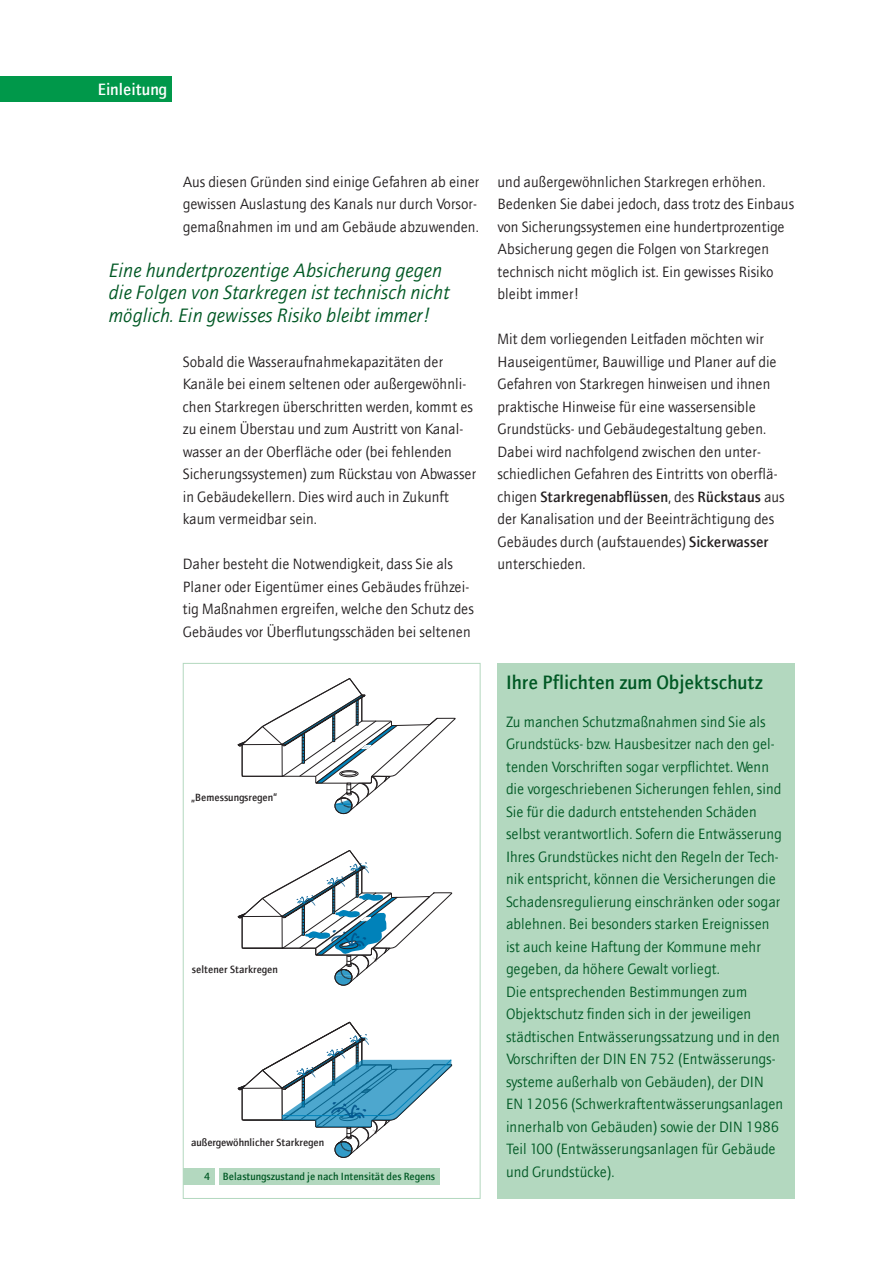
<style>
.page{position:relative;width:893px;height:1263px;background:#fff}
.page>*{position:absolute;margin:0;border:0;box-sizing:border-box;transform-origin:0 0}
.Text_Infobox{font:italic 19.5px/22.5px "ITC Quay Sans";color:#005824}
.Überschrift_02{font:500 19.5px "ITC Quay Sans";color:#005824}
.t1{font:500 16.5px "ITC Quay Sans";color:#fff}
.Fließtext{font:15px/22.5px "ITC Quay Sans";color:#231f20}
.Text_Infobox-2{font:15px/22.5px "ITC Quay Sans";color:#005824}
.Zeichnungen__Texte{font:500 10.5px "ITC Quay Sans";color:#231f20}
.Bildunterschriften{font:500 10.5px "ITC Quay Sans";color:#005824}
.s1{font-weight:500}
</style>
<div class="page">
<svg style="left:237px;top:1021px;width:216px;height:137px"></svg>
<svg style="left:237px;top:850px;width:216px;height:135px"></svg>
<svg style="left:237px;top:678px;width:219px;height:136px"></svg>
<div style="left:183px;top:663px;width:297px;height:536px;border:1px solid #b3d8bf"></div>
<div style="left:0;top:77px;width:171px;height:25px;background:#00984a"></div>
<div style="left:497px;top:663px;width:298px;height:536px;background:#b3d8bf"></div>
<div style="left:219px;top:1168px;width:220px;height:16px;background:#b3d8bf"></div>
<div style="left:183px;top:1168px;width:31px;height:16px;background:#b3d8bf"></div>
<p class="t1" style="left:98px;top:80px;width:71px">Einleitung</p>
<p class="Fließtext" style="left:183px;top:170px;width:298px">Aus diesen Gründen sind einige Gefahren ab einer gewissen Auslastung des Kanals nur durch Vorsor&shy;gemaßnahmen im und am Gebäude abzuwenden.</p>
<p class="Text_Infobox" style="left:109px;top:258px;width:342px">Eine hundertprozentige Absicherung gegen die Folgen von Starkregen ist technisch nicht möglich. Ein gewisses Risiko bleibt immer!</p>
<p class="Fließtext" style="left:183px;top:350px;width:295px">Sobald die Wasseraufnahmekapazitäten der Kanäle bei einem seltenen oder außergewöhnli&shy;chen Starkregen überschritten werden, kommt es zu einem Überstau und zum Austritt von Kanal&shy;wasser an der Oberfläche oder (bei fehlenden Sicherungssystemen) zum Rückstau von Abwasser in Gebäudekellern. Dies wird auch in Zukunft kaum vermeidbar sein.</p>
<p class="Fließtext" style="left:183px;top:552px;width:293px">Daher besteht die Notwendigkeit, dass Sie als Planer oder Eigentümer eines Gebäudes frühzei&shy;tig Maßnahmen ergreifen, welche den Schutz des Gebäudes vor Überflutungsschäden bei seltenen</p>
<p class="Zeichnungen__Texte" style="left:191px;top:791px;width:88px">„Bemessungsregen“</p>
<p class="Zeichnungen__Texte" style="left:192px;top:963px;width:87px">seltener Starkregen</p>
<p class="Zeichnungen__Texte" style="left:191px;top:1136px;width:135px">außergewöhnlicher Starkregen</p>
<p class="Bildunterschriften" style="left:204px;top:1170px;width:8px">4</p>
<p class="Bildunterschriften" style="left:223px;top:1170px;width:214px">Belastungszustand je nach Intensität des Regens</p>
<p class="Fließtext" style="left:497px;top:170px;width:298px">und außergewöhnlichen Starkregen erhöhen.<br>Bedenken Sie dabei jedoch, dass trotz des Einbaus von Sicherungssystemen eine hundertprozentige Absicherung gegen die Folgen von Starkregen technisch nicht möglich ist. Ein gewisses Risiko bleibt immer!</p>
<p class="Fließtext" style="left:497px;top:327px;width:289px">Mit dem vorliegenden Leitfaden möchten wir Hauseigentümer, Bauwillige und Planer auf die Gefahren von Starkregen hinweisen und ihnen praktische Hinweise für eine wassersensible Grundstücks- und Gebäudegestaltung geben.<br>Dabei wird nachfolgend zwischen den unter&shy;schiedlichen Gefahren des Eintritts von oberflä&shy;chigen <span class="s1">Starkregenabflüssen</span>, des <span class="s1">Rückstaus</span> aus der Kanalisation und der Beeinträchtigung des Gebäudes durch (aufstauendes) <span class="s1">Sickerwasser </span>unterschieden.</p>
<p class="Überschrift_02" style="left:506px;top:670px;width:258px">Ihre Pflichten zum Objektschutz</p>
<p class="Text_Infobox-2" style="left:506px;top:710px;width:277px">Zu manchen Schutzmaßnahmen sind Sie als Grundstücks- bzw. Hausbesitzer nach den gel&shy;tenden Vorschriften sogar verpflichtet. Wenn die vorgeschriebenen Sicherungen fehlen, sind Sie für die dadurch entstehenden Schäden selbst verantwortlich. Sofern die Entwässerung Ihres Grundstückes nicht den Regeln der Tech&shy;nik entspricht, können die Versicherungen die Schadensregulierung einschränken oder sogar ablehnen. Bei besonders starken Ereignissen ist auch keine Haftung der Kommune mehr gegeben, da höhere Gewalt vorliegt.</p>
<p class="Text_Infobox-2" style="left:506px;top:980px;width:279px">Die entsprechenden Bestimmungen zum Objektschutz finden sich in der jeweiligen städtischen Entwässerungssatzung und in den Vorschriften der DIN EN 752 (Entwässerungs&shy;systeme außerhalb von Gebäuden), der DIN EN 12056 (Schwerkraftentwässerungsanlagen innerhalb von Gebäuden) sowie der DIN 1986<br>Teil 100 (Entwässerungsanlagen für Gebäude und Grundstücke).</p>
</div>
